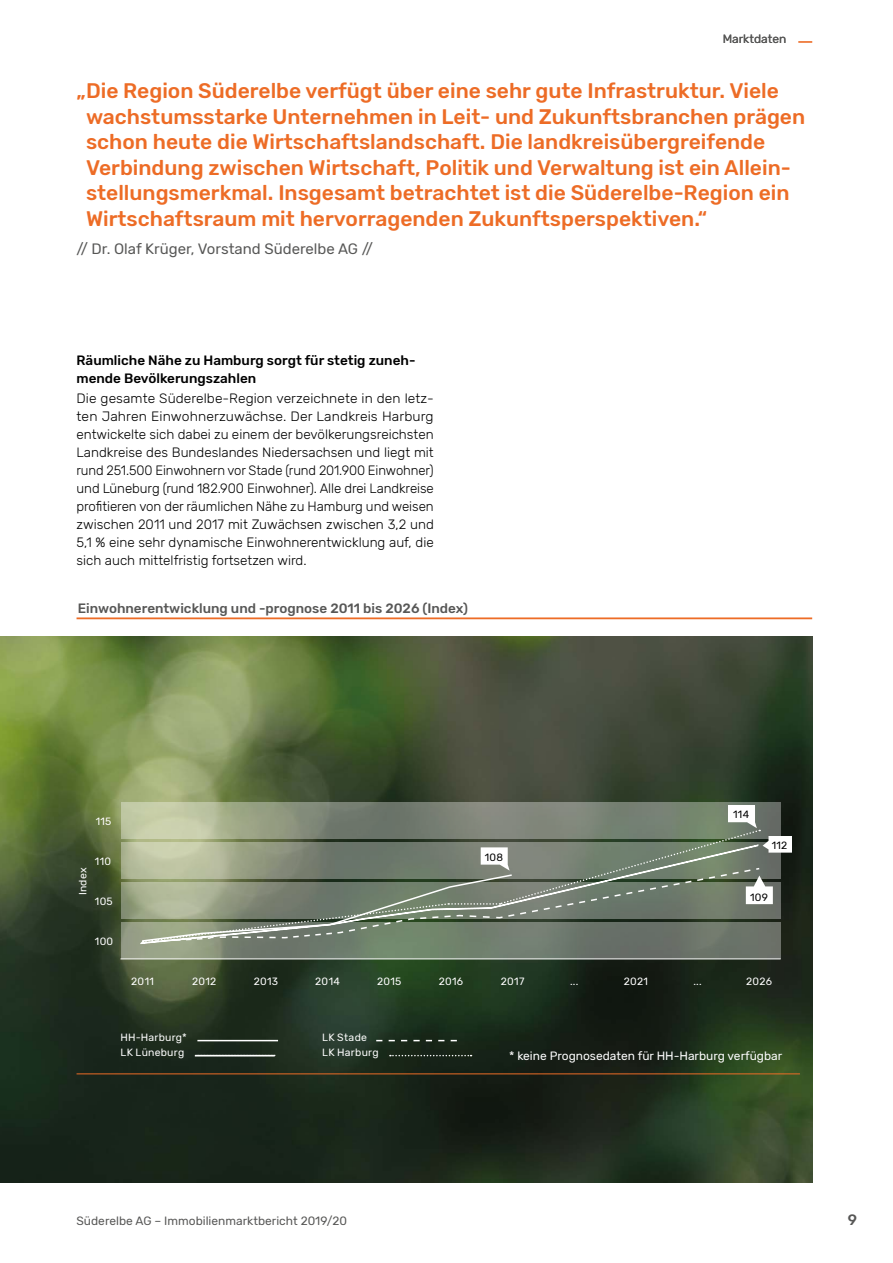
<style>
.page{position:relative;width:893px;height:1263px;background:#fff}
.page>*{position:absolute;margin:0;border:0;box-sizing:border-box;transform-origin:0 0}
.t1{font:500 21px/25.5px "Rubik";color:#ed6c26}
.t2{font:15px "Rubik";color:#575756}
.t3{font:500 15px "Rubik";color:#575756}
.t4{font:300 13.5px/18px "Rubik";color:#000;text-align:justify}
.t5{font:500 13.5px/18px "Rubik";color:#000}
.t6{font:500 13.5px "Rubik";color:#575756}
.t7{font:12px "Rubik";color:#575756}
.t8{font:12px "Rubik";color:#fff}
.t9{font:10.5px/15px "Rubik";letter-spacing:.025em;color:#fff}
.t10{font:10.5px "Rubik";letter-spacing:.03em;color:#000}
</style>
<div class="page">
<img style="left:0;top:637px;width:812px;height:545px">
<svg style="left:798px;top:41px;width:14px;height:2px"></svg>
<svg style="left:121px;top:922px;width:660px;height:36px;background:#748070"></svg>
<svg style="left:121px;top:882px;width:19px;height:36px"></svg>
<svg style="left:121px;top:842px;width:20px;height:37px"></svg>
<svg style="left:121px;top:802px;width:660px;height:37px;background:#959e87"></svg>
<hr style="left:77px;top:617px;width:735px;height:2px;background:#ed6c26">
<hr style="left:120px;top:958px;width:661px;height:1px;background:#fff">
<hr style="left:197px;top:1040px;width:81px;height:1px;background:#fff">
<svg style="left:194px;top:1054px;width:82px;height:3px"></svg>
<svg style="left:376px;top:1040px;width:81px;height:1px"></svg>
<svg style="left:390px;top:1055px;width:82px;height:1px"></svg>
<hr style="left:77px;top:1073px;width:723px;height:1px;background:#ed6c26">
<svg style="left:141px;top:805px;width:651px;height:138px;background:#7e8877"></svg>
<p class="t7" style="left:723px;top:32px;width:65px">Marktdaten</p>
<p class="t1" style="left:86px;top:79px;width:721px;text-indent:-9px">„Die Region Süderelbe verfügt über eine sehr gute Infrastruktur. Viele wachstumsstarke Unternehmen in Leit- und Zukunftsbranchen prägen schon heute die Wirtschaftslandschaft. Die landkreisübergreifende Verbindung zwischen Wirtschaft, Politik und Verwaltung ist ein Allein&shy;stellungsmerkmal. Insgesamt betrachtet ist die Süderelbe-Region ein Wirtschaftsraum mit hervorragenden Zukunftsperspektiven.“</p>
<p class="t2" style="left:77px;top:240px;width:298px">// Dr. Olaf Krüger, Vorstand Süderelbe AG //</p>
<p class="t5" style="left:77px;top:352px;width:340px">Räumliche Nähe zu Hamburg sorgt für stetig zuneh&shy;mende Bevölkerungszahlen</p>
<p class="t4" style="left:77px;top:389px;width:359px">Die gesamte Süderelbe-Region verzeichnete in den letz&shy;ten Jahren Einwohnerzuwächse. Der Landkreis Harburg entwickelte sich dabei zu einem der bevölkerungsreichsten Landkreise des Bundeslandes Niedersachsen und liegt mit rund 251.500 Einwohnern vor Stade (rund 201.900 Einwohner) und Lüneburg (rund 182.900 Einwohner). Alle drei Landkreise profitieren von der räumlichen Nähe zu Hamburg und weisen zwischen 2011 und 2017 mit Zuwächsen zwischen 3,2 und 5,1 % eine sehr dynamische Einwohnerentwicklung auf, die sich auch mittelfristig fortsetzen wird.</p>
<p class="t6" style="left:78px;top:600px;width:392px">Einwohnerentwicklung und -prognose 2011 bis 2026 (Index)</p>
<p class="t9" style="left:75px;top:895px;width:29px;rotate:-90deg">Index</p>
<p class="t9" style="left:96px;top:814px;width:17px">115</p>
<p class="t9" style="left:95px;top:854px;width:18px">110</p>
<p class="t9" style="left:95px;top:894px;width:19px">105</p>
<p class="t9" style="left:95px;top:934px;width:20px">100</p>
<p class="t10" style="left:485px;top:851px;width:20px">108</p>
<p class="t10" style="left:733px;top:809px;width:18px">114</p>
<p class="t10" style="left:772px;top:840px;width:17px">112</p>
<p class="t10" style="left:750px;top:891px;width:19px">109</p>
<p class="t9" style="left:131px;top:974px;width:24px">2011</p>
<p class="t9" style="left:192px;top:974px;width:26px">2012</p>
<p class="t9" style="left:254px;top:974px;width:26px">2013</p>
<p class="t9" style="left:315px;top:974px;width:26px">2014</p>
<p class="t9" style="left:377px;top:974px;width:26px">2015</p>
<p class="t9" style="left:439px;top:974px;width:26px">2016</p>
<p class="t9" style="left:501px;top:974px;width:25px">2017</p>
<p class="t9" style="left:570px;top:974px;width:10px">...</p>
<p class="t9" style="left:624px;top:974px;width:26px">2021</p>
<p class="t9" style="left:693px;top:974px;width:10px">...</p>
<p class="t9" style="left:746px;top:974px;width:27px">2026</p>
<p class="t9" style="left:120px;top:1030px;width:68px">HH-Harburg*<br>LK Lüneburg</p>
<p class="t9" style="left:322px;top:1030px;width:58px">LK Stade<br>LK Harburg</p>
<p class="t8" style="left:509px;top:1049px;width:275px">* keine Prognosedaten für HH-Harburg verfügbar</p>
<p class="t7" style="left:77px;top:1214px;width:272px">Süderelbe AG – Immobilienmarktbericht 2019/20</p>
<p class="t3" style="left:848px;top:1211px;width:11px">9</p>
</div>
